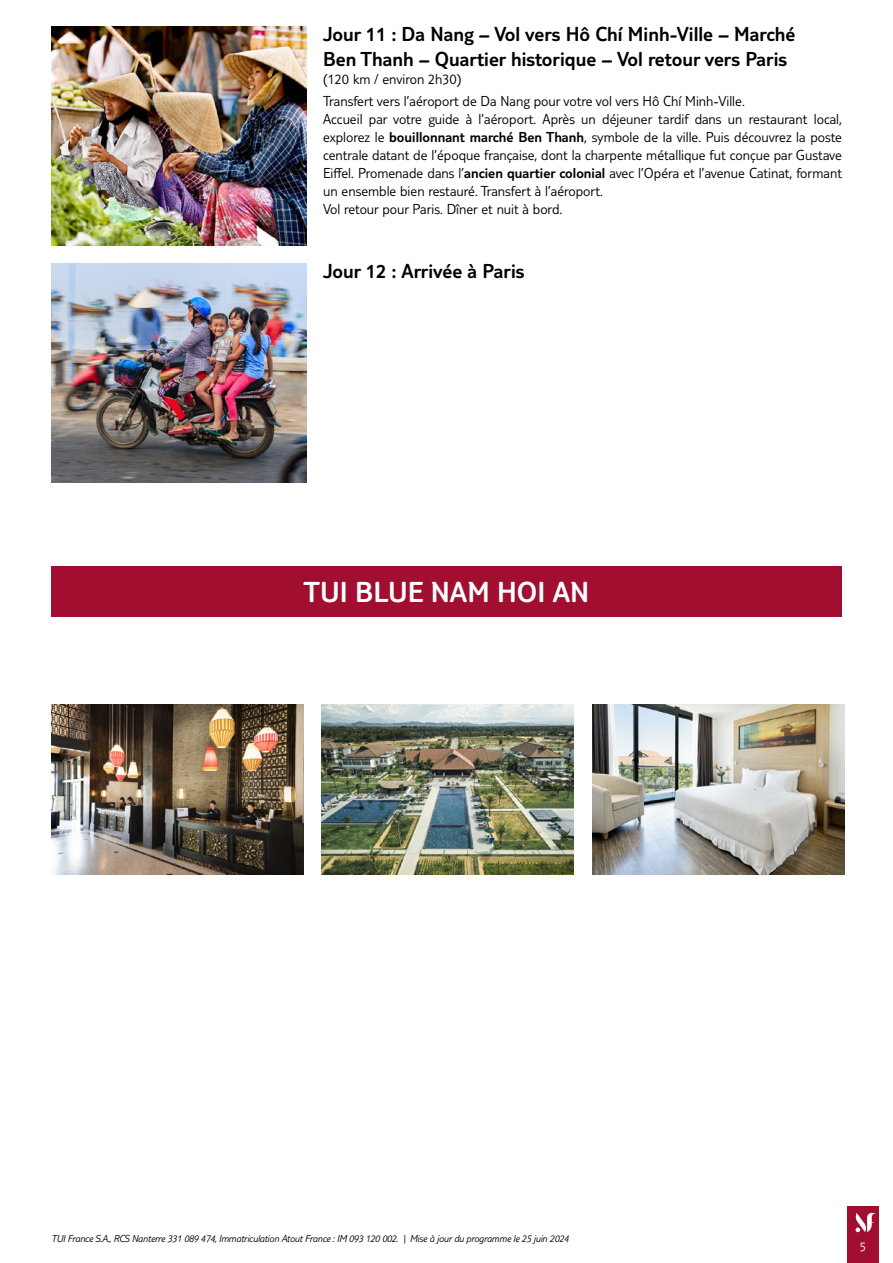
<style>
.page{position:relative;width:893px;height:1263px;background:#fff}
.page>*{position:absolute;margin:0;border:0;box-sizing:border-box;transform-origin:0 0}
.t1{font:300 30px "TUI Type";color:#fff}
.t2{font:300 21px/25.2px "TUI Type";color:#000}
.t3{font:300 15px/18px "TUI Type";color:#000}
.t4{font:300 13.5px "TUI Type";color:#fff}
.t5{font:italic 300 10.5px "TUI Type";letter-spacing:-.02em;color:#000}
.s1{font-style:inherit}
</style>
<div class="page">
<div style="left:847px;top:1206px;width:32px;height:57px;background:#a10e2f"></div>
<svg style="left:855px;top:1213px;width:21px;height:19px"></svg>
<img style="left:51px;top:27px;width:255px;height:218px">
<img style="left:51px;top:264px;width:255px;height:218px">
<div style="left:51px;top:566px;width:791px;height:51px;background:#a10e2f"></div>
<img style="left:51px;top:704px;width:252px;height:170px">
<img style="left:322px;top:704px;width:252px;height:170px">
<img style="left:592px;top:704px;width:252px;height:170px">
<h2 class="t2" style="left:323px;top:21px;width:474px">Jour 11 : Da Nang – Vol vers Hô Chí Minh-Ville – Marché<br>Ben Thanh – Quartier historique – Vol retour vers Paris</h2>
<p class="t3" style="left:323px;top:68px;width:423px;line-height:22.2px">(120 km / environ 2h30)<br>Transfert vers l’aéroport de Da Nang pour votre vol vers Hô Chí Minh-Ville.</p>
<p class="t3" style="left:323px;top:110px;width:520px">Accueil par votre guide à l’aéroport. Après un déjeuner tardif dans un restaurant local, explorez le <span class="s1">bouillonnant marché Ben Thanh</span>, symbole de la ville. Puis découvrez la poste centrale datant de l’époque française, dont la charpente métallique fut conçue par Gustave Eiffel. Promenade dans l’<span class="s1">ancien quartier colonial</span> avec l’Opéra et l’avenue Catinat, formant un ensemble bien restauré. Transfert à l’aéroport.<br>Vol retour pour Paris. Dîner et nuit à bord.</p>
<h2 class="t2" style="left:323px;top:258px;width:203px">Jour 12 : Arrivée à Paris</h2>
<h1 class="t1" style="left:304px;top:574px;width:287px">TUI BLUE NAM HOI AN</h1>
<p class="t5" style="left:51px;top:1232px;width:519px">TUI France S.A., RCS Nanterre 331 089 474, Immatriculation Atout France : IM 093 120 002. | Mise à jour du programme le 25 juin 2024</p>
<p class="t4" style="left:860px;top:1239px;width:8px">5</p>
</div>
